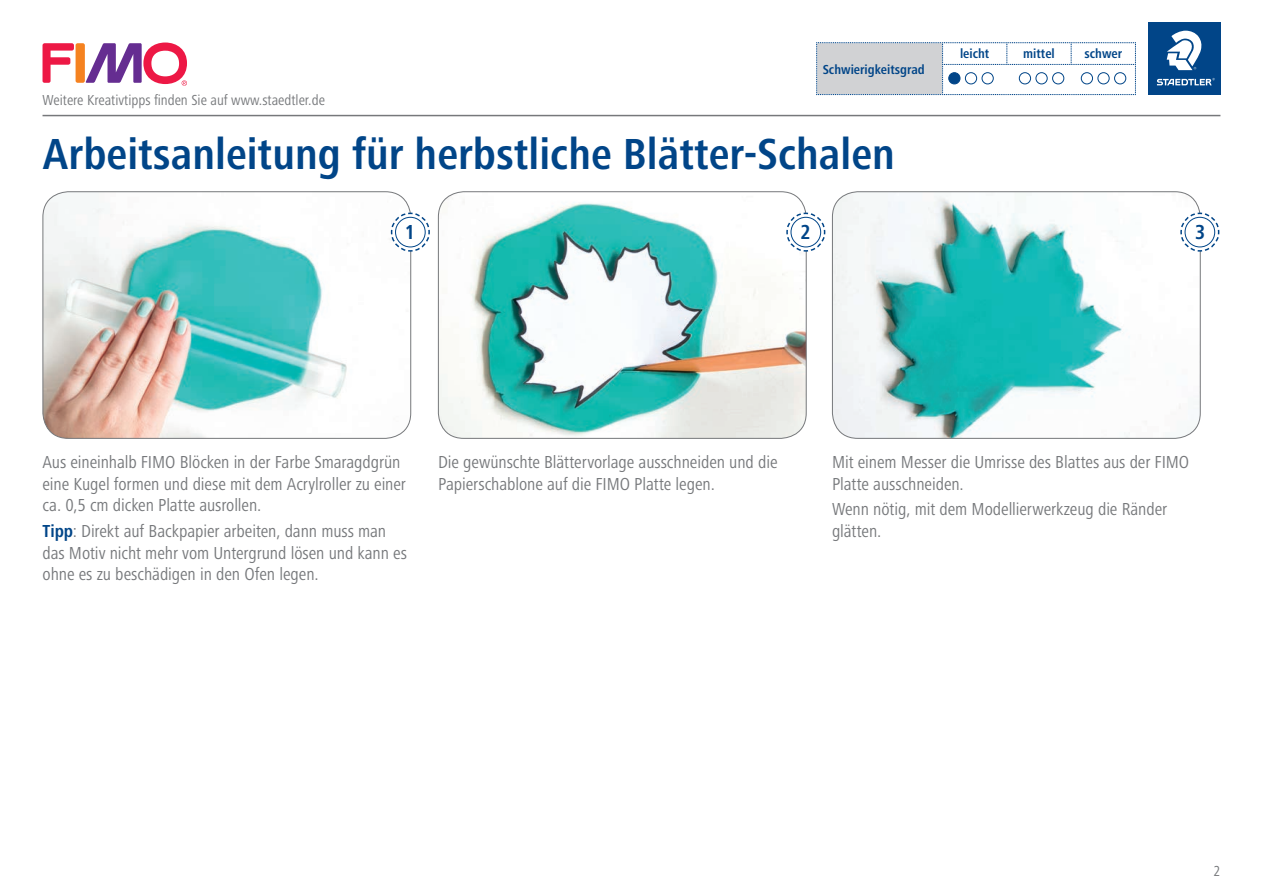
<style>
.page{position:relative;width:1263px;height:893px;background:#fff}
.page>*{position:absolute;margin:0;border:0;box-sizing:border-box;transform-origin:0 0}
.t1{font:700 condensed 45px "Frutiger Next LTW1 G";color:#014588}
.t2{font:700 condensed 21px "Frutiger Next LTW1 G";color:#014588}
.t3{font:condensed 18px/21.6px "Frutiger Next LTW1 G";letter-spacing:-.005em;color:#76787b}
.t4{font:condensed 15px "Frutiger Next LTW1 G";color:#76787b}
.t5{font:700 condensed 13.5px "Frutiger Next LTW1 G";color:#014588}
.s1{font-weight:700;color:#014588}
</style>
<div class="page">
<hr style="left:43px;top:115px;width:1177px;height:1px;background:#76787b">
<div style="left:1148px;top:22px;width:72px;height:72px;background:#014588"></div>
<svg style="left:1167px;top:30px;width:35px;height:40px"></svg>
<svg style="left:1157px;top:78px;width:58px;height:7px"></svg>
<svg style="left:816px;top:42px;width:320px;height:53px"></svg>
<div style="left:949px;top:73px;width:11px;height:11px;background:#014588;border-radius:50%"></div>
<div style="left:948px;top:72px;width:12px;height:12px;border:1px solid #014588;border-radius:50%"></div>
<div style="left:965px;top:73px;width:12px;height:11px;background:#fff;border-radius:50%"></div>
<div style="left:965px;top:72px;width:12px;height:12px;border:1px solid #014588;border-radius:50%"></div>
<div style="left:982px;top:73px;width:11px;height:11px;background:#fff;border-radius:50%"></div>
<div style="left:982px;top:72px;width:11px;height:12px;border:1px solid #014588;border-radius:50%"></div>
<div style="left:1019px;top:73px;width:11px;height:11px;background:#fff;border-radius:50%"></div>
<div style="left:1019px;top:72px;width:12px;height:12px;border:1px solid #014588;border-radius:50%"></div>
<div style="left:1036px;top:73px;width:11px;height:11px;background:#fff;border-radius:50%"></div>
<div style="left:1036px;top:72px;width:11px;height:12px;border:1px solid #014588;border-radius:50%"></div>
<div style="left:1052px;top:73px;width:12px;height:11px;background:#fff;border-radius:50%"></div>
<div style="left:1052px;top:72px;width:12px;height:12px;border:1px solid #014588;border-radius:50%"></div>
<div style="left:1081px;top:73px;width:11px;height:11px;background:#fff;border-radius:50%"></div>
<div style="left:1081px;top:72px;width:12px;height:12px;border:1px solid #014588;border-radius:50%"></div>
<div style="left:1098px;top:73px;width:11px;height:11px;background:#fff;border-radius:50%"></div>
<div style="left:1098px;top:72px;width:11px;height:12px;border:1px solid #014588;border-radius:50%"></div>
<div style="left:1114px;top:72px;width:12px;height:12px;border:1px solid #014588;border-radius:50%"></div>
<img style="left:43px;top:192px;width:368px;height:246px">
<div style="left:43px;top:191px;width:368px;height:248px;border:1px solid #76787b;border-radius:26px"></div>
<svg style="left:390px;top:212px;width:40px;height:40px"></svg>
<div style="left:395px;top:217px;width:30px;height:30px;background:#fff;border-radius:50%"></div>
<div style="left:395px;top:217px;width:31px;height:30px;border:1px solid #014588;border-radius:50%"></div>
<img style="left:438px;top:192px;width:368px;height:246px">
<div style="left:438px;top:191px;width:368px;height:248px;border:1px solid #76787b;border-radius:26px"></div>
<svg style="left:785px;top:212px;width:41px;height:40px"></svg>
<div style="left:791px;top:217px;width:30px;height:30px;background:#fff;border-radius:50%"></div>
<div style="left:791px;top:217px;width:30px;height:30px;border:1px solid #014588;border-radius:50%"></div>
<img style="left:832px;top:192px;width:368px;height:246px">
<div style="left:832px;top:191px;width:368px;height:248px;border:1px solid #76787b;border-radius:26px"></div>
<svg style="left:1179px;top:212px;width:41px;height:40px"></svg>
<div style="left:1185px;top:217px;width:30px;height:30px;background:#fff;border-radius:50%"></div>
<div style="left:1185px;top:217px;width:30px;height:30px;border:1px solid #014588;border-radius:50%"></div>
<svg style="left:43px;top:43px;width:31px;height:40px"></svg>
<div style="left:76px;top:43px;width:9px;height:40px;background:#f58220;border-radius:2px"></div>
<svg style="left:85px;top:43px;width:102px;height:43px"></svg>
<p class="t4" style="left:43px;top:91px;width:284px">Weitere Kreativtipps finden Sie auf www.staedtler.de</p>
<p class="t5" style="left:823px;top:61px;width:104px">Schwierigkeitsgrad</p>
<h1 class="t1" style="left:43px;top:128px;width:854px">Arbeitsanleitung für herbstliche Blätter-Schalen</h1>
<p class="t2" style="left:405px;top:220px;width:12px">1</p>
<p class="t2" style="left:800px;top:220px;width:12px">2</p>
<p class="t5" style="left:960px;top:46px;width:31px">leicht</p>
<p class="t5" style="left:1023px;top:46px;width:33px">mittel</p>
<p class="t5" style="left:1084px;top:46px;width:39px">schwer</p>
<p class="t2" style="left:1195px;top:220px;width:12px">3</p>
<p class="t3" style="left:43px;top:451px;width:365px">Aus eineinhalb FIMO Blöcken in der Farbe Smaragdgrün eine Kugel formen und diese mit dem Acrylroller zu einer ca. 0,5 cm dicken Platte ausrollen.</p>
<p class="t3" style="left:43px;top:520px;width:366px"><span class="s1">Tipp</span>: Direkt auf Backpapier arbeiten, dann muss man das Motiv nicht mehr vom Untergrund lösen und kann es ohne es zu beschädigen in den Ofen legen.</p>
<p class="t3" style="left:438px;top:451px;width:341px">Die gewünschte Blättervorlage ausschneiden und die<br>Papierschablone auf die FIMO Platte legen.</p>
<p class="t3" style="left:832px;top:451px;width:359px">Mit einem Messer die Umrisse des Blattes aus der FIMO<br>Platte ausschneiden.</p>
<p class="t3" style="left:832px;top:499px;width:337px">Wenn nötig, mit dem Modellierwerkzeug die Ränder glätten.</p>
<p class="t4" style="left:1213px;top:862px;width:8px">2</p>
</div>
